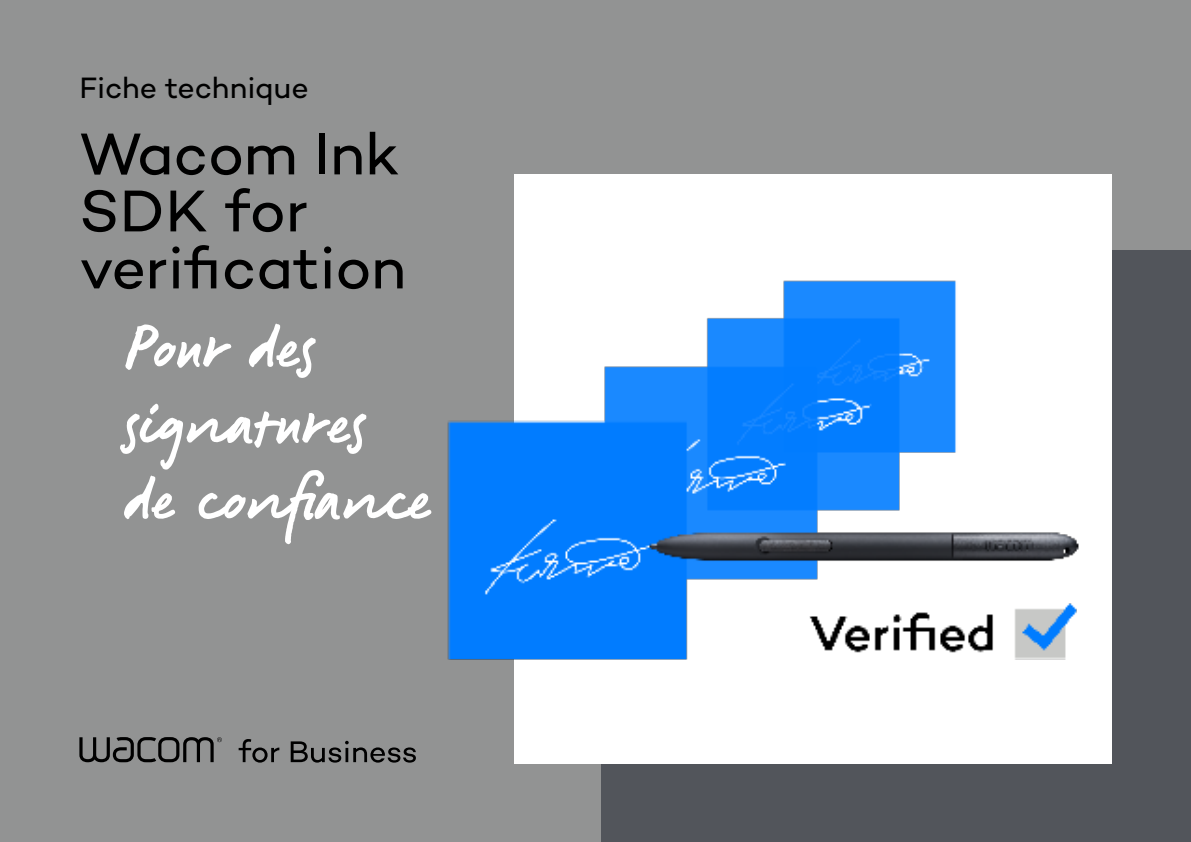
<style>
.page{position:relative;width:1191px;height:842px;background:#929393}
.page>*{position:absolute;margin:0;border:0;box-sizing:border-box;transform-origin:0 0}
.t1{font:63px/76px "Signature Wacom";color:#fff}
.t2{font:60px/57px "Campton Wacom";color:#000}
.t3{font:30px "Campton Wacom";color:#000}
</style>
<div class="page">
<div style="left:601px;top:250px;width:590px;height:592px;background:#52555b"></div>
<div style="left:514px;top:174px;width:597px;height:589px;background:#fff"></div>
<img style="left:447px;top:227px;width:665px;height:479px">
<svg style="left:79px;top:737px;width:337px;height:26px"></svg>
<p class="t3" style="left:79px;top:69px;width:231px">Fiche technique</p>
<p class="t2" style="left:79px;top:124px;width:328px">Wacom Ink<br>SDK for verification</p>
<p class="t1" style="left:125px;top:305px;width:309px">Pour des signatures de confiance</p>
</div>
